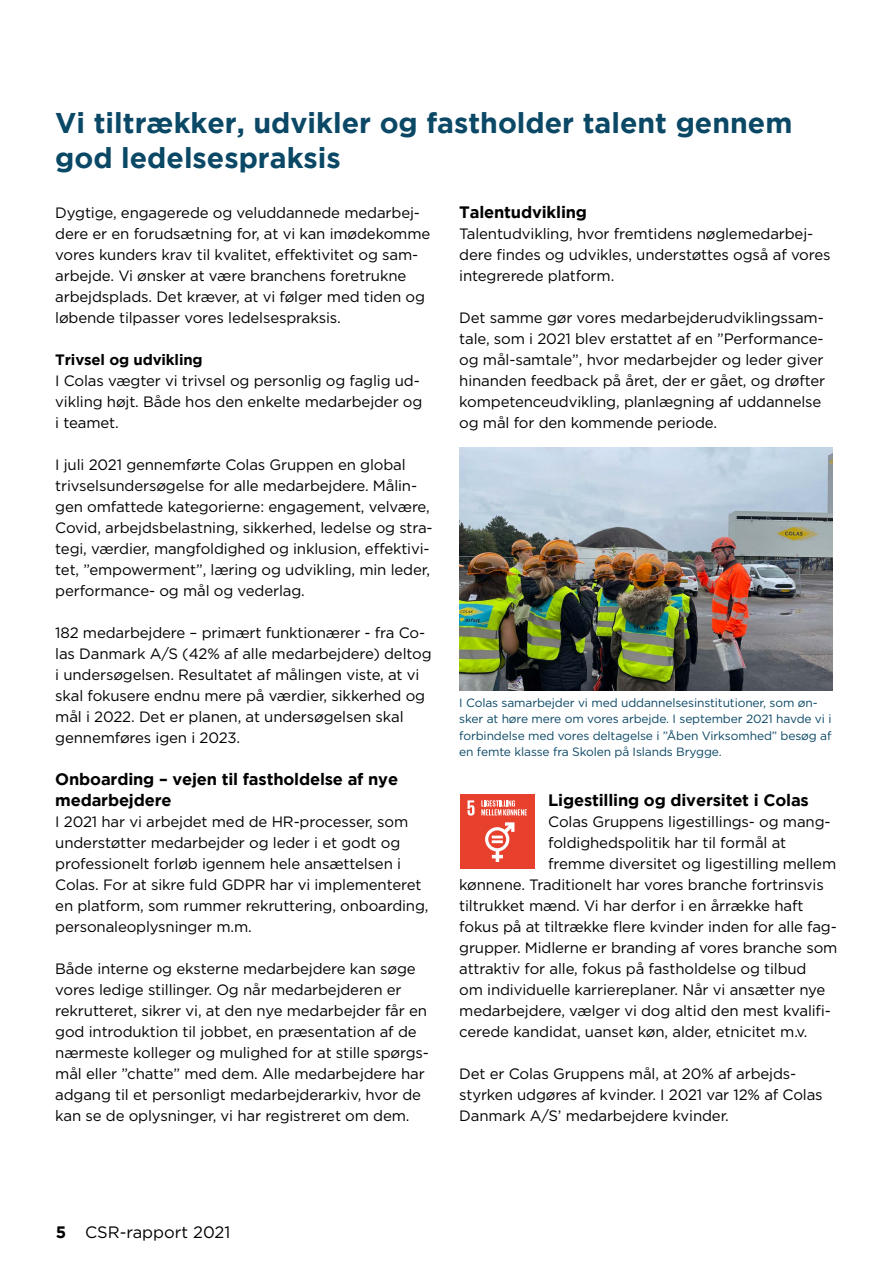
<style>
.page{position:relative;width:893px;height:1263px;background:#fff}
.page>*{position:absolute;margin:0;border:0;box-sizing:border-box;transform-origin:0 0}
.t1{font:700 28.5px/34.2px "Gotham";color:#0a4866}
.t2{font:700 16.5px/21px "Gotham";letter-spacing:-.01em;color:#000}
.t3{font:16.5px "Gotham";color:#000}
.t4{font:15px/21px "Gotham";letter-spacing:-.01em;color:#000}
.t5{font:700 15px "Gotham";letter-spacing:-.01em;color:#000}
.t6{font:12px/16.5px "Gotham";letter-spacing:-.01em;color:#0a4866}
.s1{font-weight:700}
</style>
<div class="page">
<img style="left:459px;top:448px;width:373px;height:243px">
<div style="left:460px;top:794px;width:75px;height:75px;background:#e7412e"></div>
<svg style="left:467px;top:800px;width:8px;height:15px"></svg>
<svg style="left:485px;top:822px;width:29px;height:40px"></svg>
<svg style="left:481px;top:800px;width:46px;height:15px"></svg>
<h1 class="t1" style="left:55px;top:106px;width:739px">Vi tiltrækker, udvikler og fastholder talent gennem god ledelsespraksis</h1>
<p class="t4" style="left:55px;top:202px;width:377px">Dygtige, engagerede og veluddannede medarbej&shy;dere er en forudsætning for, at vi kan imødekomme vores kunders krav til kvalitet, effektivitet og sam&shy;arbejde. Vi ønsker at være branchens foretrukne arbejdsplads. Det kræver, at vi følger med tiden og løbende tilpasser vores ledelsespraksis.</p>
<p class="t5" style="left:55px;top:351px;width:149px">Trivsel og udvikling</p>
<p class="t4" style="left:55px;top:370px;width:369px">I Colas vægter vi trivsel og personlig og faglig ud&shy;vikling højt. Både hos den enkelte medarbejder og i teamet.</p>
<p class="t4" style="left:55px;top:454px;width:379px">I juli 2021 gennemførte Colas Gruppen en global trivselsundersøgelse for alle medarbejdere. Målin&shy;gen omfattede kategorierne: engagement, velvære, Covid, arbejdsbelastning, sikkerhed, ledelse og stra&shy;tegi, værdier, mangfoldighed og inklusion, effektivi&shy;tet, ”empowerment”, læring og udvikling, min leder, performance- og mål og vederlag.</p>
<p class="t4" style="left:55px;top:622px;width:378px">182 medarbejdere – primært funktionærer - fra Co&shy;las Danmark A/S (42% af alle medarbejdere) deltog i undersøgelsen. Resultatet af målingen viste, at vi skal fokusere endnu mere på værdier, sikkerhed og mål i 2022. Det er planen, at undersøgelsen skal gennemføres igen i 2023.</p>
<p class="t2" style="left:55px;top:768px;width:344px">Onboarding – vejen til fastholdelse af nye medarbejdere</p>
<p class="t4" style="left:55px;top:811px;width:375px">I 2021 har vi arbejdet med de HR-processer, som understøtter medarbejder og leder i et godt og professionelt forløb igennem hele ansættelsen i Colas. For at sikre fuld GDPR har vi implementeret en platform, som rummer rekruttering, onboarding, personaleoplysninger m.m.</p>
<p class="t4" style="left:55px;top:958px;width:375px">Både interne og eksterne medarbejdere kan søge vores ledige stillinger. Og når medarbejderen er rekrutteret, sikrer vi, at den nye medarbejder får en god introduktion til jobbet, en præsentation af de nærmeste kolleger og mulighed for at stille spørgs&shy;mål eller ”chatte” med dem. Alle medarbejdere har adgang til et personligt medarbejderarkiv, hvor de kan se de oplysninger, vi har registreret om dem.</p>
<p class="t2" style="left:459px;top:201px;width:129px">Talentudvikling</p>
<p class="t4" style="left:459px;top:223px;width:373px">Talentudvikling, hvor fremtidens nøglemedarbej&shy;dere findes og udvikles, understøttes også af vores integrerede platform.</p>
<p class="t4" style="left:459px;top:307px;width:368px">Det samme gør vores medarbejderudviklingssam&shy;tale, som i 2021 blev erstattet af en ”Performance&shy;og mål-samtale”, hvor medarbejder og leder giver hinanden feedback på året, der er gået, og drøfter kompetenceudvikling, planlægning af uddannelse og mål for den kommende periode.</p>
<p class="t6" style="left:459px;top:694px;width:374px">I Colas samarbejder vi med uddannelsesinstitutioner, som øn&shy;sker at høre mere om vores arbejde. I september 2021 havde vi i forbindelse med vores deltagelse i ”Åben Virksomhed” besøg af en femte klasse fra Skolen på Islands Brygge.</p>
<p class="t2" style="left:548px;top:789px;width:262px">Ligestilling og diversitet i Colas</p>
<p class="t4" style="left:548px;top:811px;width:284px">Colas Gruppens ligestillings- og mang-</p>
<p class="t4" style="left:548px;top:832px;width:240px">foldighedspolitik har til formål at</p>
<p class="t4" style="left:548px;top:853px;width:290px">fremme diversitet og ligestilling mellem</p>
<p class="t4" style="left:459px;top:874px;width:366px">kønnene. Traditionelt har vores branche fortrinsvis</p>
<p class="t4" style="left:459px;top:895px;width:346px">tiltrukket mænd. Vi har derfor i en årrække haft</p>
<p class="t4" style="left:459px;top:916px;width:379px">fokus på at tiltrække flere kvinder inden for alle fag-</p>
<p class="t4" style="left:459px;top:937px;width:380px">grupper. Midlerne er branding af vores branche som</p>
<p class="t4" style="left:459px;top:958px;width:349px">attraktiv for alle, fokus på fastholdelse og tilbud</p>
<p class="t4" style="left:459px;top:979px;width:368px">om individuelle karriereplaner. Når vi ansætter nye</p>
<p class="t4" style="left:459px;top:1000px;width:373px">medarbejdere, vælger vi dog altid den mest kvalifi-</p>
<p class="t4" style="left:459px;top:1021px;width:350px">cerede kandidat, uanset køn, alder, etnicitet m.v.</p>
<p class="t4" style="left:459px;top:1063px;width:365px">Det er Colas Gruppens mål, at 20% af arbejds&shy;styrken udgøres af kvinder. I 2021 var 12% af Colas<br>Danmark A/S’ medarbejdere kvinder.</p>
<p class="t3" style="left:56px;top:1222px;width:176px"><span class="s1">5</span> CSR-rapport 2021</p>
</div>
